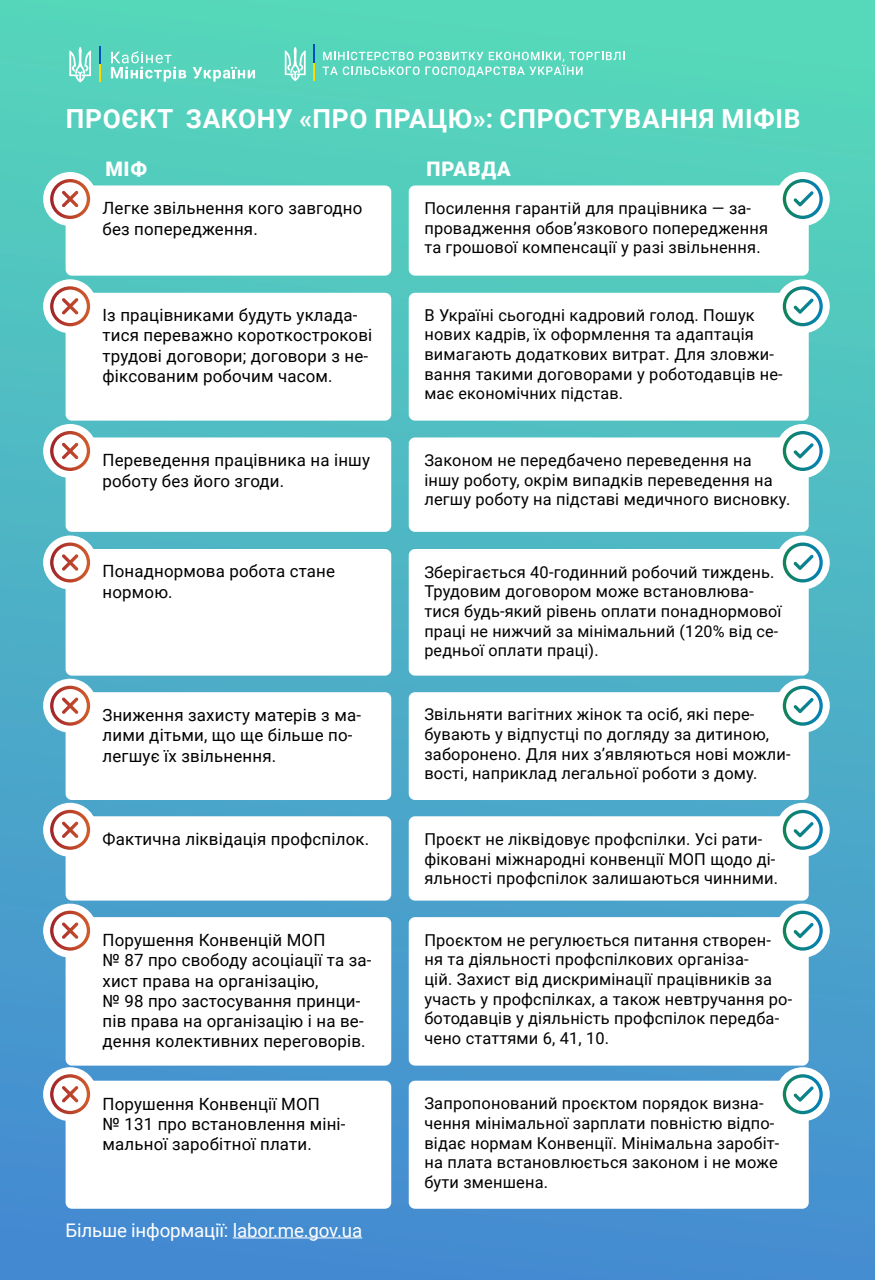
<style>
.page{position:relative;width:875px;height:1280px;background:#fff}
.page>*{position:absolute;margin:0;border:0;box-sizing:border-box;transform-origin:0 0}
.t1{font:700 26.25px "Roboto";letter-spacing:.025em;color:#fff}
.t2{font:900 20px "Roboto";letter-spacing:.035em;color:#fff}
.t3{font:18.75px "Roboto";letter-spacing:-.01em;color:#fff}
.t4{font:16.88px/20.2px "Roboto";letter-spacing:.01em;color:#000}
.t5{font:16.38px/19.7px "Roboto";letter-spacing:.01em;color:#000}
.t6{font:16.19px/19.4px "Roboto";letter-spacing:.01em;color:#000}
.s1{font-size:16.19px}
</style>
<div class="page">
<img style="left:0;top:0;width:875px;height:1280px">
<div style="left:66px;top:185px;width:325px;height:91px;background:#fff;border-radius:6px"></div>
<div style="left:409px;top:185px;width:400px;height:91px;background:#fff;border-radius:6px"></div>
<svg style="left:322px;top:52px;width:303px;height:25px;background:#7adec9"></svg>
<svg style="left:285px;top:47px;width:21px;height:34px"></svg>
<svg style="left:314px;top:44px;width:1px;height:37px"></svg>
<svg style="left:69px;top:47px;width:22px;height:35px"></svg>
<svg style="left:193px;top:67px;width:62px;height:15px"></svg>
<svg style="left:111px;top:51px;width:75px;height:31px"></svg>
<svg style="left:100px;top:46px;width:1px;height:35px"></svg>
<hr style="left:233px;top:1237px;width:129px;height:1px;background:#fff">
<div style="left:776px;top:172px;width:54px;height:54px;background:#fff;border-radius:50%"></div>
<svg style="left:783px;top:179px;width:40px;height:40px"></svg>
<div style="left:43px;top:172px;width:54px;height:54px;background:#fff;border-radius:50%"></div>
<svg style="left:50px;top:179px;width:40px;height:40px"></svg>
<div style="left:66px;top:293px;width:325px;height:128px;background:#fff;border-radius:6px"></div>
<div style="left:409px;top:293px;width:400px;height:128px;background:#fff;border-radius:6px"></div>
<div style="left:776px;top:279px;width:54px;height:54px;background:#fff;border-radius:50%"></div>
<svg style="left:783px;top:286px;width:40px;height:40px"></svg>
<div style="left:43px;top:279px;width:54px;height:54px;background:#fff;border-radius:50%"></div>
<svg style="left:50px;top:286px;width:40px;height:40px"></svg>
<div style="left:66px;top:549px;width:325px;height:127px;background:#fff;border-radius:6px"></div>
<div style="left:66px;top:692px;width:325px;height:108px;background:#fff;border-radius:6px"></div>
<div style="left:66px;top:816px;width:325px;height:85px;background:#fff;border-radius:6px"></div>
<div style="left:66px;top:917px;width:325px;height:149px;background:#fff;border-radius:6px"></div>
<div style="left:66px;top:1081px;width:325px;height:128px;background:#fff;border-radius:6px"></div>
<div style="left:66px;top:437px;width:325px;height:95px;background:#fff;border-radius:6px"></div>
<div style="left:409px;top:437px;width:400px;height:95px;background:#fff;border-radius:6px"></div>
<div style="left:409px;top:549px;width:400px;height:127px;background:#fff;border-radius:6px"></div>
<div style="left:409px;top:692px;width:400px;height:108px;background:#fff;border-radius:6px"></div>
<div style="left:409px;top:816px;width:400px;height:85px;background:#fff;border-radius:6px"></div>
<div style="left:409px;top:917px;width:400px;height:149px;background:#fff;border-radius:6px"></div>
<div style="left:409px;top:1081px;width:400px;height:128px;background:#fff;border-radius:6px"></div>
<div style="left:776px;top:424px;width:54px;height:54px;background:#fff;border-radius:50%"></div>
<svg style="left:783px;top:431px;width:40px;height:40px"></svg>
<div style="left:776px;top:536px;width:54px;height:54px;background:#fff;border-radius:50%"></div>
<svg style="left:783px;top:543px;width:40px;height:40px"></svg>
<div style="left:776px;top:679px;width:54px;height:54px;background:#fff;border-radius:50%"></div>
<svg style="left:783px;top:686px;width:40px;height:40px"></svg>
<div style="left:776px;top:803px;width:54px;height:54px;background:#fff;border-radius:50%"></div>
<svg style="left:783px;top:810px;width:40px;height:40px"></svg>
<div style="left:776px;top:904px;width:54px;height:54px;background:#fff;border-radius:50%"></div>
<svg style="left:783px;top:911px;width:40px;height:40px"></svg>
<div style="left:776px;top:1067px;width:54px;height:54px;background:#fff;border-radius:50%"></div>
<svg style="left:783px;top:1074px;width:40px;height:40px"></svg>
<div style="left:43px;top:424px;width:54px;height:54px;background:#fff;border-radius:50%"></div>
<svg style="left:50px;top:431px;width:40px;height:40px"></svg>
<div style="left:43px;top:536px;width:54px;height:54px;background:#fff;border-radius:50%"></div>
<svg style="left:50px;top:543px;width:40px;height:40px"></svg>
<div style="left:43px;top:679px;width:54px;height:54px;background:#fff;border-radius:50%"></div>
<svg style="left:50px;top:686px;width:40px;height:40px"></svg>
<div style="left:43px;top:803px;width:54px;height:54px;background:#fff;border-radius:50%"></div>
<svg style="left:50px;top:810px;width:40px;height:40px"></svg>
<div style="left:43px;top:904px;width:54px;height:54px;background:#fff;border-radius:50%"></div>
<svg style="left:50px;top:911px;width:40px;height:40px"></svg>
<div style="left:43px;top:1067px;width:54px;height:54px;background:#fff;border-radius:50%"></div>
<svg style="left:50px;top:1074px;width:40px;height:40px"></svg>
<h1 class="t1" style="left:66px;top:101px;width:736px">ПРОЄКТ ЗАКОНУ «ПРО ПРАЦЮ»: СПРОСТУВАННЯ МІФІВ</h1>
<p class="t2" style="left:105px;top:155px;width:43px">МІФ</p>
<p class="t2" style="left:427px;top:155px;width:86px">ПРАВДА</p>
<p class="t4" style="left:103px;top:198px;width:261px">Легке звільнення кого завгодно без попередження.</p>
<p class="t5" style="left:424px;top:198px;width:345px">Посилення гарантій для працівника — за&shy;провадження обов’язкового попередження та грошової компенсації у разі звільнення.</p>
<p class="t4" style="left:103px;top:304px;width:271px">Із працівниками будуть уклада&shy;тися переважно короткострокові трудові договори; договори з не&shy;фіксованим робочим часом.</p>
<p class="t5" style="left:424px;top:305px;width:360px">В Україні сьогодні кадровий голод. Пошук нових кадрів, їх оформлення та адаптація вимагають додаткових витрат. Для зловжи&shy;вання такими договорами у роботодавців не-</p>
<p class="t6" style="left:424px;top:383px;width:200px">має економічних підстав.</p>
<p class="t4" style="left:103px;top:450px;width:269px">Переведення працівника на іншу роботу без його згоди.</p>
<p class="t5" style="left:424px;top:450px;width:367px">Законом не передбачено переведення на іншу роботу, окрім випадків переведення на легшу роботу на підставі медичного висновку.</p>
<p class="t4" style="left:103px;top:561px;width:234px">Понаднормова робота стане нормою.</p>
<p class="t5" style="left:424px;top:561px;width:359px">Зберігається 40-годинний робочий тиждень.<br>Трудовим договором може встановлюва&shy;тися будь-який рівень оплати понаднор<span class="s1">мової</span></p>
<p class="t6" style="left:424px;top:621px;width:355px">праці не нижчий за мінімальний (120% від се&shy;редньої оплати праці).</p>
<p class="t4" style="left:103px;top:704px;width:260px">Зниження захисту матерів з ма&shy;лими дітьми, що ще більше по&shy;легшує їх звільнення.</p>
<p class="t5" style="left:424px;top:704px;width:368px">Звільняти вагітних жінок та осіб, які пере&shy;бувають у відпустці по догляду за дитиною, заборонено. Для них з’являються нові можли&shy;вості, наприклад легальної роботи з дому.</p>
<p class="t4" style="left:103px;top:828px;width:268px">Фактична ліквідація профспілок.</p>
<p class="t5" style="left:424px;top:829px;width:355px">Проєкт не ліквідовує профспілки. Усі рати&shy;фіковані міжнародні конвенції МОП щодо ді&shy;яльності профспілок залишаються чинними.</p>
<p class="t4" style="left:103px;top:929px;width:270px">Порушення Конвенцій МОП<br>№ 87 про свободу асоціації та за&shy;хист права на організацію,<br>№ 98 про застосування принци&shy;пів права на організацію і на ве&shy;дення колективних переговорів.</p>
<p class="t5" style="left:424px;top:929px;width:369px">Проєктом не регулюється питання створен&shy;ня та діяльності профспілкових організа-<br>цій. Захист від дискримінації працівників за участь у профспілках, а також невтручання ро&shy;ботодавців у діяльність профспілок передба&shy;чено статтями 6, 41, 10.</p>
<p class="t4" style="left:103px;top:1093px;width:245px">Порушення Конвенції МОП<br>№ 131 про встановлення міні&shy;мальної заробітної плати.</p>
<p class="t5" style="left:424px;top:1093px;width:356px">Запропонований проєктом порядок визна&shy;чення мінімальної зарплати повністю відпо&shy;відає нормам Конвенції. Мінімальна заробіт&shy;на плата встановлюється законом і не може бути зменшена.</p>
<p class="t3" style="left:65px;top:1217px;width:298px">Більше інформації: labor.me.gov.ua</p>
</div>
